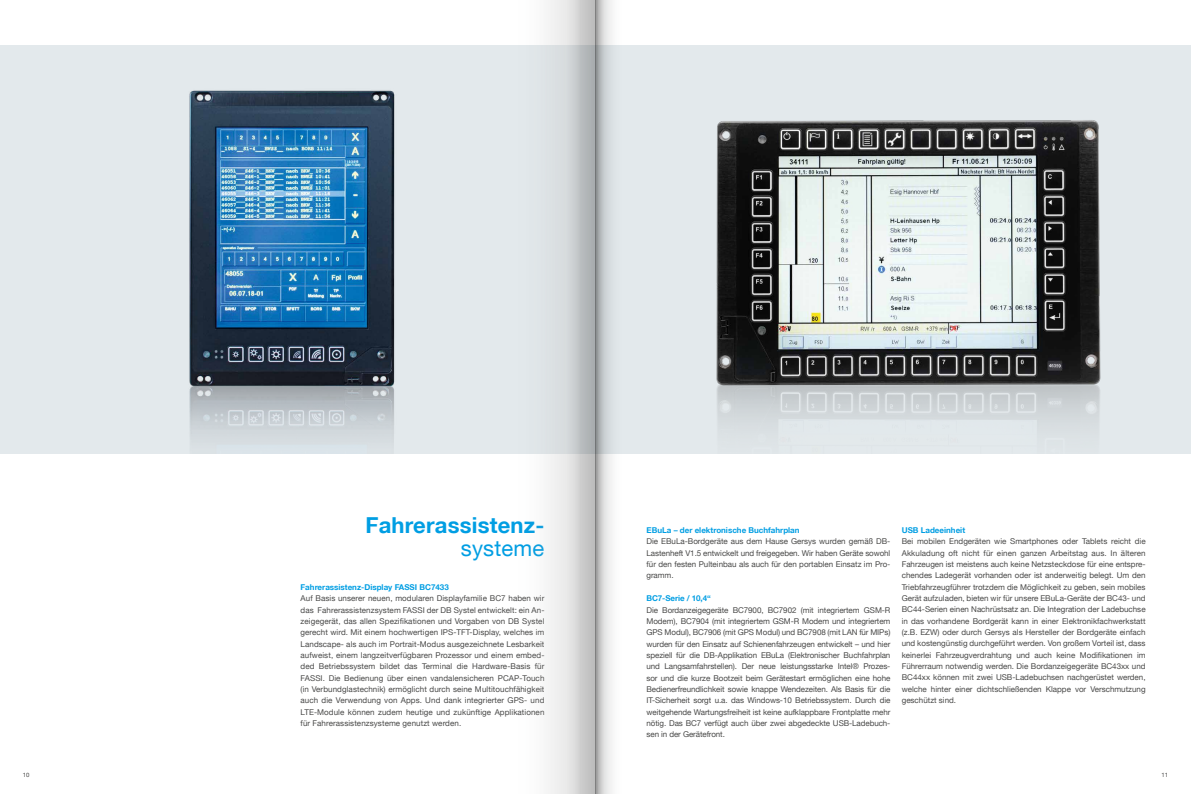
<style>
.page{position:relative;width:1191px;height:794px;background:#fff}
.page>*{position:absolute;margin:0;border:0;box-sizing:border-box;transform-origin:0 0}
.t1{font:700 22px "Helvetica Neue LT";letter-spacing:.01em;color:#009ee3}
.t2{font:22px "Helvetica Neue LT";letter-spacing:.01em;color:#009ee3}
.t3{font:8px/11.3px "Helvetica Neue LT";color:#494948;text-align:justify}
.t4{font:700 8px "Helvetica Neue LT";color:#009ee3}
.t5{font:6px "Helvetica Neue LT";color:#494948}
</style>
<div class="page">
<div style="left:0;top:45px;width:595px;height:409px;background:#e3e9ec"></div>
<img style="left:189px;top:90px;width:206px;height:356px">
<div style="left:595px;top:45px;width:596px;height:409px;background:#e3e9ec"></div>
<img style="left:716px;top:120px;width:385px;height:309px">
<svg style="left:601px;top:0;width:11px;height:794px"></svg>
<svg style="left:548px;top:0;width:53px;height:794px"></svg>
<h1 class="t1" style="left:365px;top:511px;width:180px">Fahrerassistenz-</h1>
<h1 class="t2" style="left:461px;top:535px;width:85px">systeme</h1>
<p class="t4" style="left:300px;top:582px;width:150px">Fahrerassistenz-Display FASSI BC7433</p>
<p class="t3" style="left:300px;top:592px;width:245px">Auf Basis unserer neuen, modularen Displayfamilie BC7 haben wir das Fahrerassistenzsystem FASSI der DB Systel entwickelt: ein An&shy;zeigegerät, das allen Spezifikationen und Vorgaben von DB Systel gerecht wird. Mit einem hochwertigen IPS-TFT-Display, welches im Landscape- als auch im Portrait-Modus ausgezeichnete Lesbarkeit aufweist, einem langzeitverfügbaren Prozessor und einem embed&shy;ded Betriebssystem bildet das Terminal die Hardware-Basis für FASSI. Die Bedienung über einen vandalensicheren PCAP-Touch (in Verbundglastechnik) ermöglicht durch seine Multitouchfähigkeit auch die Verwendung von Apps. Und dank integrierter GPS- und LTE-Module können zudem heutige und zukünftige Applikationen für Fahrerassistenzsysteme genutzt werden.</p>
<p class="t4" style="left:646px;top:525px;width:155px">EBuLa – der elektronische Buchfahrplan</p>
<p class="t3" style="left:646px;top:536px;width:245px">Die EBuLa-Bordgeräte aus dem Hause Gersys wurden gemäß DB-Lastenheft V1.5 entwickelt und freigegeben. Wir haben Geräte sowohl für den festen Pulteinbau als auch für den portablen Einsatz im Pro&shy;gramm.</p>
<p class="t4" style="left:646px;top:593px;width:66px">BC7-Serie / 10,4“</p>
<p class="t3" style="left:646px;top:604px;width:245px">Die Bordanzeigegeräte BC7900, BC7902 (mit integriertem GSM-R Modem), BC7904 (mit integriertem GSM-R Modem und integriertem GPS Modul), BC7906 (mit GPS Modul) und BC7908 (mit LAN für MIPs) wurden für den Einsatz auf Schienenfahrzeugen entwickelt – und hier speziell für die DB-Applikation EBuLa (Elektronischer Buchfahrplan und Langsamfahrstellen). Der neue leistungsstarke Intel® Prozes&shy;sor und die kurze Bootzeit beim Gerätestart ermöglichen eine hohe Bedienerfreundlichkeit sowie knappe Wendezeiten. Als Basis für die IT-Sicherheit sorgt u.a. das Windows-10 Betriebssystem. Durch die weitgehende Wartungsfreiheit ist keine aufklappbare Frontplatte mehr nötig. Das BC7 verfügt auch über zwei abgedeckte USB-Ladebuch&shy;sen in der Gerätefront.</p>
<p class="t4" style="left:901px;top:525px;width:65px">USB Ladeeinheit</p>
<p class="t3" style="left:901px;top:536px;width:245px">Bei mobilen Endgeräten wie Smartphones oder Tablets reicht die Akkuladung oft nicht für einen ganzen Arbeitstag aus. In älteren Fahrzeugen ist meistens auch keine Netzsteckdose für eine entspre&shy;chendes Ladegerät vorhanden oder ist anderweitig belegt. Um den Triebfahrzeugführer trotzdem die Möglichkeit zu geben, sein mobiles Gerät aufzuladen, bieten wir für unsere EBuLa-Geräte der BC43- und BC44-Serien einen Nachrüstsatz an. Die Integration der Ladebuchse in das vorhandene Bordgerät kann in einer Elektronikfachwerkstatt (z.B. EZW) oder durch Gersys als Hersteller der Bordgeräte einfach und kostengünstig durchgeführt werden. Von großem Vorteil ist, dass keinerlei Fahrzeugverdrahtung und auch keine Modifikationen im Führerraum notwendig werden. Die Bordanzeigegeräte BC43xx und BC44xx können mit zwei USB-Ladebuchsen nachgerüstet werden, welche hinter einer dichtschließenden Klappe vor Verschmutzung geschützt sind.</p>
<p class="t5" style="left:23px;top:771px;width:8px">10</p>
<p class="t5" style="left:1161px;top:771px;width:8px">11</p>
</div>
